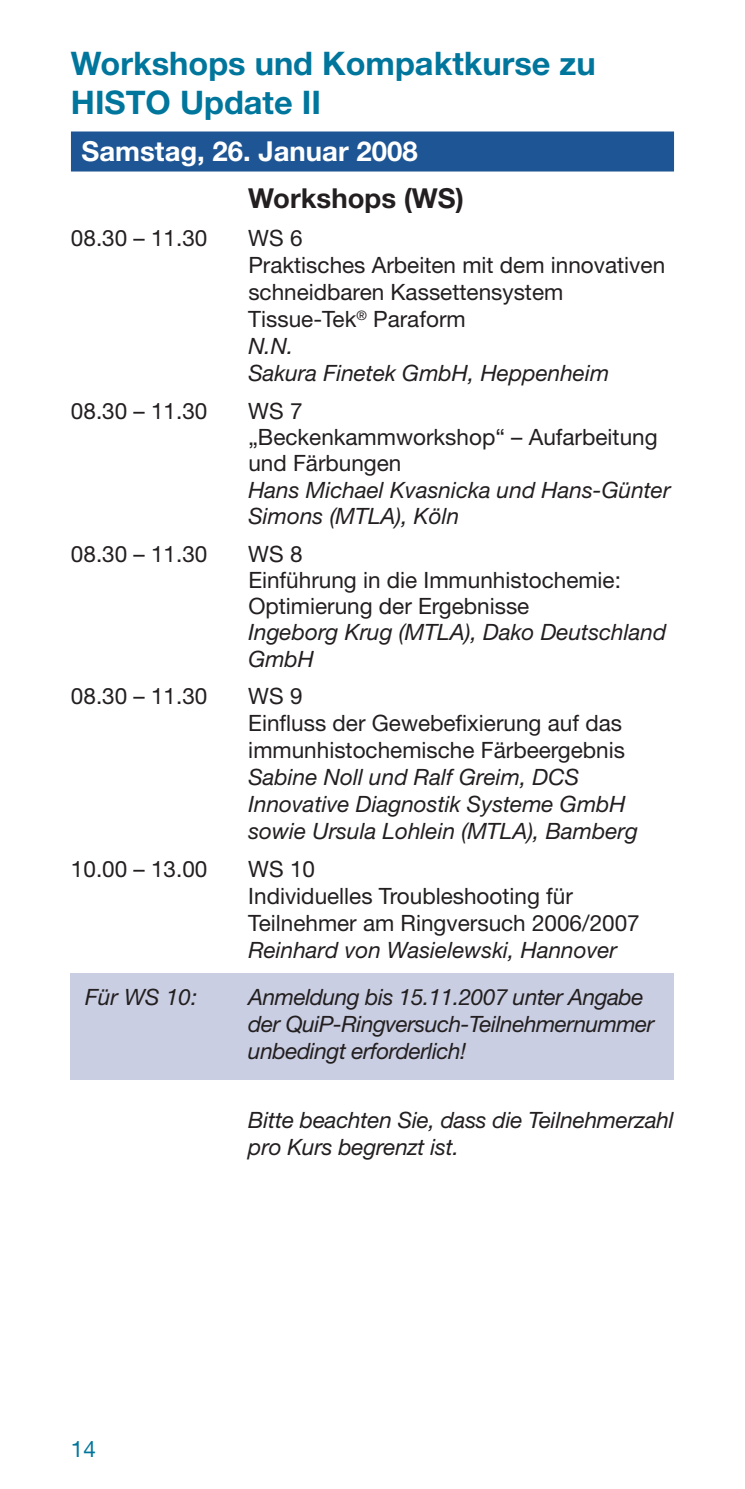
<style>
.page{position:relative;width:745px;height:1489px;background:#fff}
.page>*{position:absolute;margin:0;border:0;box-sizing:border-box;transform-origin:0 0}
.t1{font:700 32.5px/39px "Helvetica Neue";color:#00769c}
.t2{font:700 27.5px "Helvetica Neue";color:#fff}
.t3{font:700 27.5px "Helvetica Neue";color:#231f20}
.t4{font:22.5px/27px "Helvetica Neue";color:#231f20}
.t5{font:italic 22.5px/27px "Helvetica Neue";color:#231f20}
.t6{font:italic 22.5px/27px "Helvetica Neue";letter-spacing:-.02em;color:#231f20}
.t7{font:22.5px "Helvetica Neue";color:#00769c}
.s1{font-style:italic}
</style>
<div class="page">
<div style="left:71px;top:131px;width:602px;height:40px;background:#1e5594"></div>
<div style="left:71px;top:973px;width:602px;height:106px;background:#cacee2"></div>
<h1 class="t1" style="left:71px;top:43px;width:526px">Workshops und Kompaktkurse zu<br>HISTO Update II</h1>
<p class="t2" style="left:81px;top:134px;width:337px">Samstag, 26. Januar 2008</p>
<p class="t3" style="left:248px;top:182px;width:217px">Workshops (WS)</p>
<p class="t4" style="left:71px;top:224px;width:138px">08.30 – 11.30</p>
<p class="t4" style="left:248px;top:224px;width:418px">WS 6<br>Praktisches Arbeiten mit dem innovativen schneidbaren Kassettensystem<br>Tissue-Tek<sup>®</sup> Paraform<br><span class="s1">N.N.<br>Sakura Finetek GmbH, Heppenheim</span></p>
<p class="t4" style="left:71px;top:397px;width:138px">08.30 – 11.30</p>
<p class="t4" style="left:248px;top:397px;width:410px;line-height:26.2px">WS 7<br>„Beckenkammworkshop“ – Aufarbeitung und Färbungen</p>
<p class="t5" style="left:248px;top:476px;width:423px;line-height:26.2px">Hans Michael Kvasnicka und Hans-Günter<br>Simons (MTLA), Köln</p>
<p class="t4" style="left:71px;top:539px;width:138px">08.30 – 11.30</p>
<p class="t4" style="left:248px;top:540px;width:374px;line-height:26.2px">WS 8<br>Einführung in die Immunhistochemie:<br>Optimierung der Ergebnisse</p>
<p class="t5" style="left:248px;top:618px;width:419px;line-height:26.2px">Ingeborg Krug (MTLA), Dako Deutschland<br>GmbH</p>
<p class="t4" style="left:71px;top:682px;width:138px">08.30 – 11.30</p>
<p class="t4" style="left:248px;top:682px;width:378px">WS 9<br>Einfluss der Gewebefixierung auf das immunhistochemische Färbeergebnis</p>
<p class="t5" style="left:248px;top:763px;width:391px">Sabine Noll und Ralf Greim, DCS<br>Innovative Diagnostik Systeme GmbH sowie Ursula Lohlein (MTLA), Bamberg</p>
<p class="t4" style="left:71px;top:855px;width:138px">10.00 – 13.00</p>
<p class="t4" style="left:248px;top:855px;width:392px">WS 10<br>Individuelles Troubleshooting für<br>Teilnehmer am Ringversuch 2006/2007</p>
<p class="t5" style="left:248px;top:936px;width:370px">Reinhard von Wasielewski, Hannover</p>
<p class="t5" style="left:85px;top:983px;width:114px">Für WS 10:</p>
<p class="t6" style="left:248px;top:983px;width:407px">Anmeldung bis 15.11.2007 unter Angabe der QuiP-Ringversuch-Teilnehmernummer unbedingt erforderlich!</p>
<p class="t7" style="left:71px;top:1435px;width:27px">14</p>
<p class="t5" style="left:248px;top:1105px;width:426px">Bitte beachten Sie, dass die Teilnehmerzahl pro Kurs begrenzt ist.</p>
</div>
